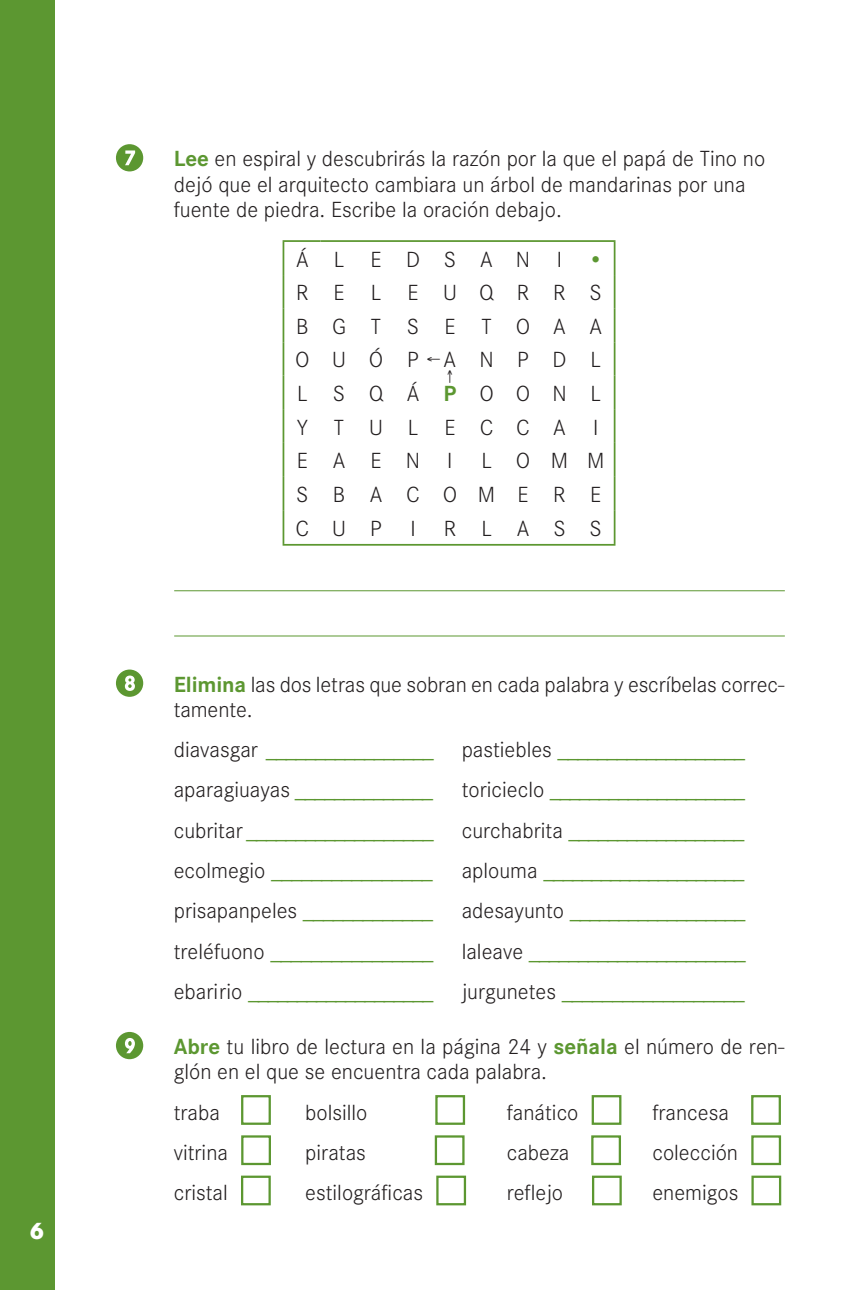
<style>
.page{position:relative;width:844px;height:1290px;background:#fff}
.page>*{position:absolute;margin:0;border:0;box-sizing:border-box;transform-origin:0 0}
.t1{font:300 27.3px/40.2px "Corporate S";color:#5c9731;text-align:justify;scale:.83 1}
.t2{font:800 24.5px "Corporate S";color:#fff}
.t3{font:300 22.75px/33.6px "Corporate S";color:#231f20}
.s1{font-weight:700;color:#5c9731}
.s2{color:#5c9731}
.s3{font-size:22.75px;color:#231f20}
.s4{font-size:27.3px;color:#5c9731}
</style>
<div class="page">
<div style="left:0;top:0;width:55px;height:1290px;background:#5c9731"></div>
<svg style="left:116px;top:144px;width:27px;height:27px"></svg>
<hr style="left:174px;top:590px;width:610px;height:1px;background:#5c9731">
<hr style="left:174px;top:635px;width:610px;height:1px;background:#5c9731">
<svg style="left:116px;top:669px;width:27px;height:28px"></svg>
<svg style="left:116px;top:1032px;width:27px;height:27px"></svg>
<div style="left:241px;top:1095px;width:30px;height:30px;border:2px solid #5c9731"></div>
<div style="left:435px;top:1095px;width:30px;height:30px;border:2px solid #5c9731"></div>
<div style="left:591px;top:1095px;width:30px;height:30px;border:2px solid #5c9731"></div>
<div style="left:751px;top:1095px;width:29px;height:30px;border:2px solid #5c9731"></div>
<div style="left:241px;top:1135px;width:30px;height:30px;border:2px solid #5c9731"></div>
<div style="left:434px;top:1135px;width:30px;height:30px;border:2px solid #5c9731"></div>
<div style="left:591px;top:1135px;width:30px;height:30px;border:2px solid #5c9731"></div>
<div style="left:751px;top:1135px;width:29px;height:30px;border:2px solid #5c9731"></div>
<div style="left:241px;top:1175px;width:30px;height:30px;border:2px solid #5c9731"></div>
<div style="left:436px;top:1175px;width:30px;height:30px;border:2px solid #5c9731"></div>
<div style="left:591px;top:1175px;width:30px;height:30px;border:2px solid #5c9731"></div>
<div style="left:751px;top:1175px;width:30px;height:30px;border:2px solid #5c9731"></div>
<svg style="left:284px;top:242px;width:329px;height:302px"></svg>
<hr style="left:282px;top:240px;width:38px;height:2px;background:#5c9731">
<hr style="left:282px;top:242px;width:2px;height:33px;background:#5c9731">
<hr style="left:320px;top:240px;width:295px;height:2px;background:#5c9731">
<hr style="left:613px;top:242px;width:2px;height:33px;background:#5c9731">
<hr style="left:282px;top:275px;width:2px;height:34px;background:#5c9731">
<hr style="left:613px;top:275px;width:2px;height:34px;background:#5c9731">
<hr style="left:282px;top:309px;width:2px;height:33px;background:#5c9731">
<hr style="left:613px;top:309px;width:2px;height:33px;background:#5c9731">
<hr style="left:282px;top:342px;width:2px;height:34px;background:#5c9731">
<hr style="left:613px;top:342px;width:2px;height:34px;background:#5c9731">
<hr style="left:282px;top:376px;width:2px;height:33px;background:#5c9731">
<hr style="left:613px;top:376px;width:2px;height:33px;background:#5c9731">
<hr style="left:282px;top:409px;width:2px;height:34px;background:#5c9731">
<hr style="left:613px;top:409px;width:2px;height:34px;background:#5c9731">
<hr style="left:282px;top:443px;width:2px;height:34px;background:#5c9731">
<hr style="left:613px;top:443px;width:2px;height:34px;background:#5c9731">
<hr style="left:282px;top:477px;width:2px;height:34px;background:#5c9731">
<hr style="left:613px;top:477px;width:2px;height:34px;background:#5c9731">
<hr style="left:282px;top:511px;width:2px;height:33px;background:#5c9731">
<hr style="left:613px;top:511px;width:2px;height:33px;background:#5c9731">
<hr style="left:282px;top:544px;width:333px;height:2px;background:#5c9731">
<svg style="left:447px;top:371px;width:5px;height:12px"></svg>
<svg style="left:427px;top:357px;width:13px;height:5px"></svg>
<p class="t2" style="left:30px;top:1222px;width:17px">6</p>
<p class="t3" style="left:174px;top:148px;width:592px;line-height:25.4px"><span class="s1">Lee</span> en espiral y descubrirás la razón por la que el papá de Tino no dejó que el arquitecto cambiara un árbol de mandarinas por una fuente de piedra. Escribe la oración debajo.</p>
<p class="t3" style="left:295px;top:245px;width:309px">Á L E D S A N I <span class="s2">•<br></span>R E L E U Q R R S<br>B G T S E T O A A<br>O U Ó P A N P D L<br>L S Q Á <span class="s1">P</span> O O N L<br>Y T U L E C C A I<br>E A E N I</p>
<p class="t3" style="left:295px;top:446px;width:310px;text-indent:186px">L O M M<br>S B A C O M E R E<br>C U P</p>
<p class="t3" style="left:410px;top:514px;width:193px">I RLASS</p>
<p class="t3" style="left:174px;top:673px;width:612px;line-height:25.4px"><span class="s1">Elimina</span> las dos letras que sobran en cada palabra y escríbelas correc&shy;tamente.</p>
<p class="t1" style="left:174px;top:730px;width:689px"><span class="s3">diavasgar</span> _________________ <span class="s3">pastiebles</span> ___________________ <span class="s3">aparagiuayas</span> ______________ <span class="s3">toricieclo</span> ____________________ <span class="s3">cubritar</span> ___________________ <span class="s3">curchabrita</span> __________________ <span class="s3">ecolmegio</span> ________________</p>
<p class="t1" style="left:461px;top:851px;width:342px"><span class="s3">aplouma</span> _____________________</p>
<p class="t3" style="left:174px;top:896px;width:261px">prisapanpeles <span class="s4">_____________</span></p>
<p class="t1" style="left:174px;top:891px;width:690px;text-indent:288px"><span class="s3">adesayunto</span> __________________ <span class="s3">treléfuono</span> ________________ <span class="s3">laleave</span> ______________________ <span class="s3">ebaririo</span> ___________________ <span class="s3">jurgunetes</span> __________________</p>
<p class="t3" style="left:174px;top:1036px;width:612px;line-height:25.4px"><span class="s1">Abre</span> tu libro de lectura en la página 24 y <span class="s1">señala</span> el número de ren&shy;glón en el que se encuentra cada palabra.</p>
<p class="t3" style="left:174px;top:1097px;width:48px">traba</p>
<p class="t3" style="left:305px;top:1097px;width:64px">bolsillo</p>
<p class="t3" style="left:506px;top:1097px;width:73px">fanático</p>
<p class="t3" style="left:652px;top:1097px;width:78px">francesa</p>
<p class="t3" style="left:174px;top:1137px;width:56px">vitrina</p>
<p class="t3" style="left:305px;top:1137px;width:62px">piratas</p>
<p class="t3" style="left:506px;top:1137px;width:64px">cabeza</p>
<p class="t3" style="left:652px;top:1137px;width:87px">colección</p>
<p class="t3" style="left:174px;top:1178px;width:56px">cristal</p>
<p class="t3" style="left:305px;top:1178px;width:119px">estilográficas</p>
<p class="t3" style="left:506px;top:1178px;width:58px">reflejo</p>
<p class="t3" style="left:652px;top:1178px;width:87px">enemigos</p>
</div>
